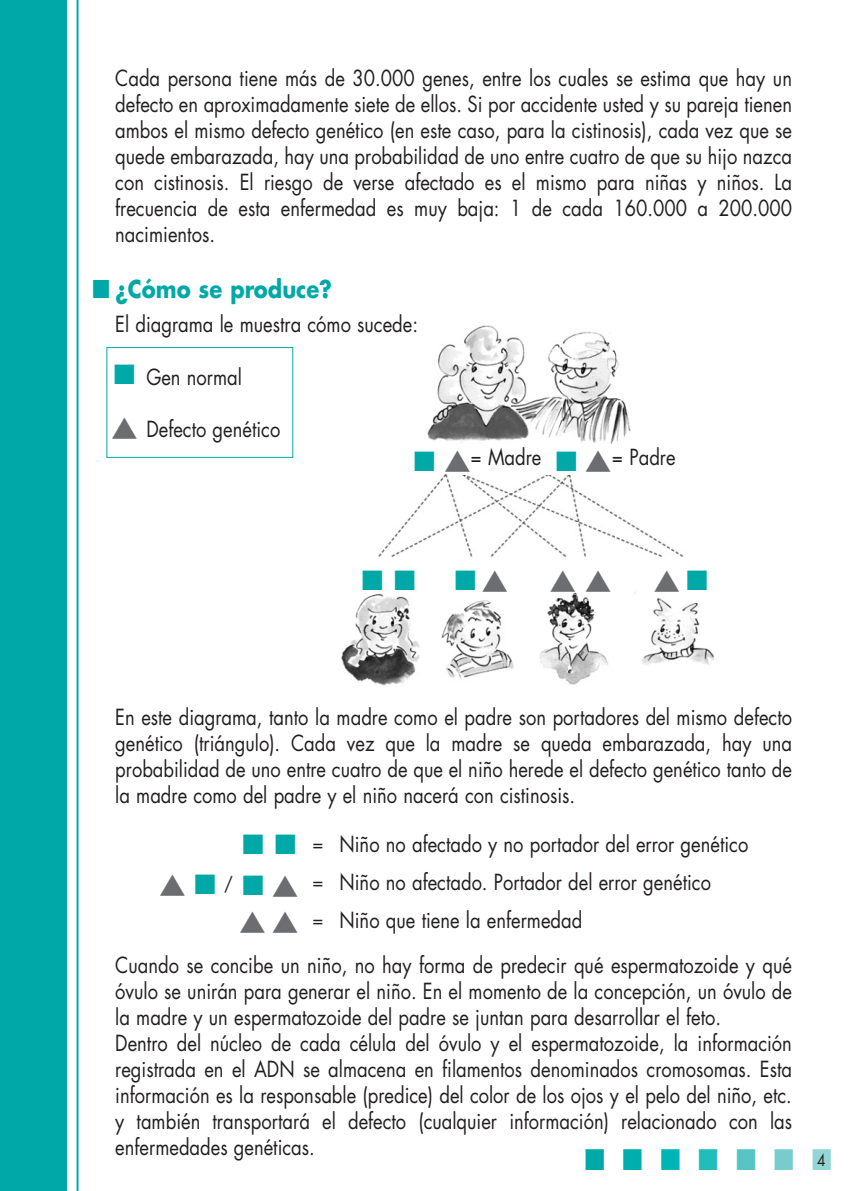
<style>
.page{position:relative;width:851px;height:1191px;background:#fff}
.page>*{position:absolute;margin:0;border:0;box-sizing:border-box;transform-origin:0 0}
.t1{font:28px/40.6px "Zapf Dingbats";color:#00a9a7}
.t2{font:700 24px "Futura";color:#00a9a7;scale:.88 1}
.t3{font:21.6px/26px "Futura";color:#231f20;text-align:justify;scale:.85 1}
.t4{font:21.6px "Veran Turc";color:#231f20;scale:.85 1}
.t5{font:16px "Futura";color:#231f20;scale:.85 1}
.s1{color:#00a9a7}
.s2{font-family:"Veran Turc";font-size:22px}
.s3{color:#00afad}
.s4{color:#00b6b4}
.s5{color:#21bdbb}
.s6{color:#59c4c4}
.s7{color:#78cccd}
.s8{color:#94d5d6}
</style>
<div class="page">
<div style="left:0;top:0;width:66px;height:1191px;background:#00a9a7"></div>
<hr style="left:76px;top:0;width:2px;height:1191px;background:#00a9a7">
<img style="left:341px;top:325px;width:374px;height:361px">
<div style="left:462px;top:445px;width:109px;height:30px;background:#fff"></div>
<div style="left:610px;top:445px;width:109px;height:30px;background:#fff"></div>
<div style="left:106px;top:347px;width:187px;height:111px;border:1px solid #00a9a7"></div>
<svg style="left:362px;top:571px;width:52px;height:19px"></svg>
<svg style="left:445px;top:451px;width:17px;height:21px"></svg>
<svg style="left:585px;top:451px;width:25px;height:21px"></svg>
<svg style="left:482px;top:571px;width:128px;height:21px"></svg>
<svg style="left:654px;top:571px;width:25px;height:21px"></svg>
<p class="t3" style="left:115px;top:67px;width:797px">Cada persona tiene más de 30.000 genes, entre los cuales se estima que hay un defecto en aproximadamente siete de ellos. Si por accidente usted y su pareja tienen ambos el mismo defecto genético (en este caso, para la cistinosis), cada vez que se quede embarazada, hay una probabilidad de uno entre cuatro de que su hijo nazca con cistinosis. El riesgo de verse afectado es el mismo para niñas y niños. La frecuencia de esta enfermedad es muy baja: 1 de cada 160.000 a 200.000 nacimientos.</p>
<p class="t2" style="left:92px;top:278px;width:274px">■ ¿Cómo se produce?</p>
<p class="t3" style="left:115px;top:313px;width:357px">El diagrama le muestra cómo sucede:</p>
<p class="t3" style="left:146px;top:365px;width:114px">Gen normal</p>
<p class="t3" style="left:146px;top:417px;width:159px">Defecto genético</p>
<p class="t1" style="left:114px;top:354px;width:23px">■</p>
<p class="t3" style="left:413px;top:445px;width:152px"><span class="s1">■</span> = Madre</p>
<p class="t3" style="left:612px;top:445px;width:76px">= Padre</p>
<p class="t1" style="left:555px;top:441px;width:23px">■</p>
<p class="t1" style="left:454px;top:560px;width:23px">■</p>
<p class="t1" style="left:686px;top:560px;width:23px">■</p>
<p class="t3" style="left:115px;top:705px;width:797px">En este diagrama, tanto la madre como el padre son portadores del mismo defecto genético (triángulo). Cada vez que la madre se queda embarazada, hay una probabilidad de uno entre cuatro de que el niño herede el defecto genético tanto de la madre como del padre y el niño nacerá con cistinosis.</p>
<p class="t1" style="left:195px;top:864px;width:23px">■</p>
<p class="t4" style="left:224px;top:875px;width:12px">/</p>
<p class="t1" style="left:242px;top:824px;width:55px">■ ■ ■</p>
<p class="t3" style="left:312px;top:826px;width:514px;line-height:38.2px;text-align:left"><span class="s2">=</span> Niño no afectado y no portador del error genético <span class="s2">=</span> Niño no afectado. Portador del error genético<br><span class="s2">=</span> Niño que tiene la enfermedad</p>
<p class="t3" style="left:115px;top:953px;width:797px;text-align:left">Cuando se concibe un niño, no hay forma de predecir qué espermatozoide y qué óvulo se unirán para generar el niño. En el momento de la concepción, un óvulo de la madre y un espermatozoide del padre se juntan para desarrollar el feto.<br>Dentro del núcleo de cada célula del óvulo y el espermatozoide, la información registrada en el ADN se almacena en filamentos denominados cromosomas. Esta información es la responsable (predice) del color de los ojos y el pelo del niño, etc. y también transportará el defecto (cualquier información) relacionado con las enfermedades genéticas.</p>
<p class="t5" style="left:584px;top:1152px;width:292px"><span class="s1">■</span> <span class="s3">■</span><span class="s4">■</span><span class="s5">■</span><span class="s6">■</span><span class="s7">■</span><span class="s8">■</span>4</p>
</div>
